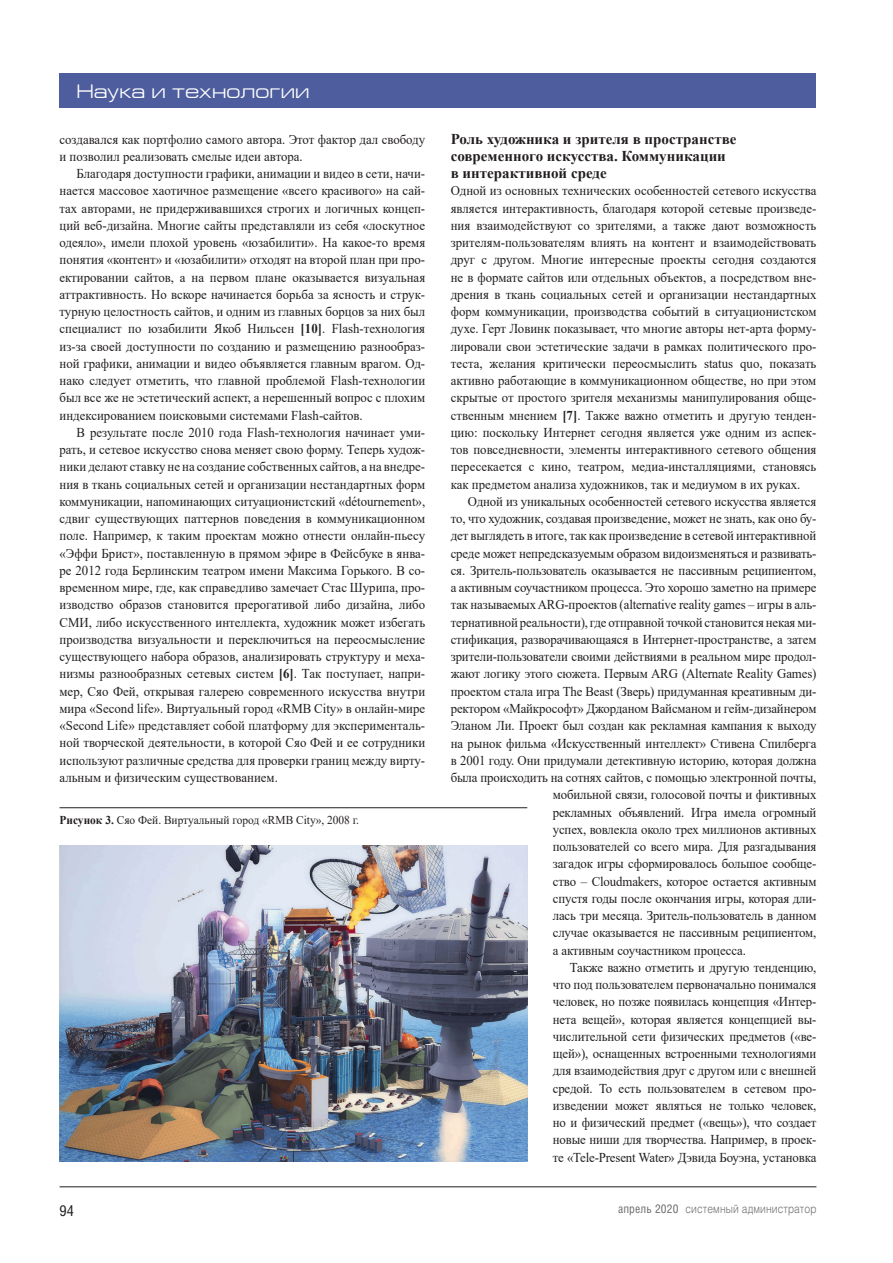
<style>
.page{position:relative;width:893px;height:1263px;background:#fff}
.page>*{position:absolute;margin:0;border:0;box-sizing:border-box;transform-origin:0 0}
.t1{font:19.5px "Europe Extended C";letter-spacing:.005em;color:#fff}
.t2{font:700 15px/17.2px "Times New Roman";color:#231f20}
.t3{font:15px "Helios Cond C";color:#231f20}
.t4{font:13.5px/17.2px "Times New Roman";letter-spacing:-.01em;color:#231f20;text-align:justify;scale:.95 1}
.t5{font:12px "Times New Roman";color:#231f20;scale:.95 1}
.t6{font:12px "Helios Light C";letter-spacing:.01em;color:#6c6d70;scale:.85 1}
.s1{font-weight:700}
.s2{font-family:"Helios Cond C"}
</style>
<div class="page">
<hr style="left:60px;top:1186px;width:756px;height:1px;background:#231f20">
<img style="left:60px;top:845px;width:467px;height:316px">
<hr style="left:60px;top:807px;width:467px;height:1px;background:#231f20">
<div style="left:60px;top:73px;width:756px;height:34px;background:#4d5d9d"></div>
<h1 class="t1" style="left:77px;top:81px;width:235px">Наука и технологии</h1>
<p class="t4" style="left:60px;top:130px;width:386px">создавался как портфолио самого автора. Этот фактор дал свободу и позволил реализовать смелые идеи автора.</p>
<p class="t4" style="left:60px;top:165px;width:386px;text-indent:17px">Благодаря доступности графики, анимации и видео в сети, начи&shy;нается массовое хаотичное размещение «всего красивого» на сай&shy;тах авторами, не придерживавшихся строгих и логичных концеп&shy;ций веб-дизайна. Многие сайты представляли из себя «лоскутное одеяло», имели плохой уровень «юзабилити». На какое-то время понятия «контент» и «юзабилити» отходят на второй план при про&shy;ектировании сайтов, а на первом плане оказывается визуальная аттрактивность. Но вскоре начинается борьба за ясность и струк&shy;турную целостность сайтов, и одним из главных борцов за них был специалист по юзабилити Якоб Нильсен <span class="s1">[10]</span>. Flash-технология из-за своей доступности по созданию и размещению разнообраз&shy;ной графики, анимации и видео объявляется главным врагом. Од&shy;нако следует отметить, что главной проблемой Flash-технологии был все же не эстетический аспект, а нерешенный вопрос с плохим индексированием поисковыми системами Flash-сайтов.</p>
<p class="t4" style="left:60px;top:423px;width:386px;text-indent:17px">В результате после 2010 года Flash-технология начинает уми&shy;рать, и сетевое искусство снова меняет свою форму. Теперь худож&shy;ники делают ставку не на создание собственных сайтов, а на внедре&shy;ния в ткань социальных сетей и организации нестандартных форм коммуникации, напоминающих ситуационистский «détournement», сдвиг существующих паттернов поведения в коммуникационном поле. Например, к таким проектам можно отнести онлайн-пьесу «Эффи Брист», поставленную в прямом эфире в Фейсбуке в янва&shy;ре 2012 года Берлинским театром имени Максима Горького. В со&shy;временном мире, где, как справедливо замечает Стас Шурипа, про&shy;изводство образов становится прерогативой либо дизайна, либо СМИ, либо искусственного интеллекта, художник может избегать производства визуальности и переключиться на переосмысление существующего набора образов, анализировать структуру и меха&shy;низмы разнообразных сетевых систем <span class="s1">[6]</span>. Так поступает, напри&shy;мер, Сяо Фей, открывая галерею современного искусства внутри мира «Second life». Виртуальный город «RMB City» в онлайн-мире «Second Life» представляет собой платформу для эксперименталь&shy;ной творческой деятельности, в которой Сяо Фей и ее сотрудники используют различные средства для проверки границ между вирту&shy;альным и физическим существованием.</p>
<p class="t5" style="left:60px;top:812px;width:317px"><span class="s1">Рисунок 3.</span> Сяо Фей. Виртуальный город «RMB City», 2008 г.</p>
<p class="t2" style="left:451px;top:130px;width:287px">Роль художника и зрителя в пространстве современного искусства. Коммуникации в интерактивной среде</p>
<p class="t4" style="left:451px;top:182px;width:386px">Одной из основных технических особенностей сетевого искусства является интерактивность, благодаря которой сетевые произведе&shy;ния взаимодействуют со зрителями, а также дают возможность зрителям-пользователям влиять на контент и взаимодействовать друг с другом. Многие интересные проекты сегодня создаются не в формате сайтов или отдельных объектов, а посредством вне&shy;дрения в ткань социальных сетей и организации нестандартных форм коммуникации, производства событий в ситуационистском духе. Герт Ловинк показывает, что многие авторы нет-арта форму&shy;лировали свои эстетические задачи в рамках политического про&shy;теста, желания критически переосмыслить status quo, показать активно работающие в коммуникационном обществе, но при этом скрытые от простого зрителя механизмы манипулирования обще&shy;ственным мнением <span class="s1">[7]</span>. Также важно отметить и другую тенден&shy;цию: поскольку Интернет сегодня является уже одним из аспек&shy;тов повседневности, элементы интерактивного сетевого общения пересекается с кино, театром, медиа-инсталляциями, становясь как предметом анализа художников, так и медиумом в их руках.</p>
<p class="t4" style="left:468px;top:492px;width:369px">Одной из уникальных особенностей сетевого искусства является</p>
<p class="t4" style="left:451px;top:510px;width:386px">то, что художник, создавая произведение, может не знать, как оно бу-</p>
<p class="t4" style="left:451px;top:527px;width:386px">дет выглядеть в итоге, так как произведение в сетевой интерактивной</p>
<p class="t4" style="left:451px;top:544px;width:386px">среде может непредсказуемым образом видоизменяться и развивать-</p>
<p class="t4" style="left:451px;top:561px;width:386px">ся. Зритель-пользователь оказывается не пассивным реципиентом,</p>
<p class="t4" style="left:451px;top:579px;width:386px">а активным соучастником процесса. Это хорошо заметно на примере</p>
<p class="t4" style="left:451px;top:596px;width:386px">так называемых ARG-проектов (alternative reality games – игры в аль-</p>
<p class="t4" style="left:451px;top:613px;width:386px">тернативной реальности), где отправной точкой становится некая ми-</p>
<p class="t4" style="left:451px;top:630px;width:386px">стификация, разворачивающаяся в Интернет-пространстве, а затем</p>
<p class="t4" style="left:451px;top:648px;width:386px">зрители-пользователи своими действиями в реальном мире продол-</p>
<p class="t4" style="left:451px;top:665px;width:386px">жают логику этого сюжета. Первым ARG (Alternate Reality Games)</p>
<p class="t4" style="left:451px;top:682px;width:386px">проектом стала игра The Beast (Зверь) придуманная креативным ди-</p>
<p class="t4" style="left:451px;top:699px;width:386px">ректором «Майкрософт» Джорданом Вайсманом и гейм-дизайнером</p>
<p class="t4" style="left:451px;top:717px;width:386px">Эланом Ли. Проект был создан как рекламная кампания к выходу</p>
<p class="t4" style="left:451px;top:734px;width:386px">на рынок фильма «Искусственный интеллект» Стивена Спилберга</p>
<p class="t4" style="left:451px;top:751px;width:386px">в 2001 году. Они придумали детективную историю, которая должна</p>
<p class="t4" style="left:451px;top:768px;width:386px">была происходить на сотнях сайтов, с помощью электронной почты,</p>
<p class="t4" style="left:553px;top:786px;width:279px">мобильной связи, голосовой почты и фиктивных</p>
<p class="t4" style="left:553px;top:803px;width:279px">рекламных объявлений. Игра имела огромный</p>
<p class="t4" style="left:553px;top:820px;width:279px">успех, вовлекла около трех миллионов активных</p>
<p class="t4" style="left:553px;top:837px;width:279px">пользователей со всего мира. Для разгадывания</p>
<p class="t4" style="left:553px;top:855px;width:279px">загадок игры сформировалось большое сообще-</p>
<p class="t4" style="left:553px;top:872px;width:279px">ство – Cloudmakers, которое остается активным</p>
<p class="t4" style="left:553px;top:889px;width:279px">спустя годы после окончания игры, которая дли-</p>
<p class="t4" style="left:553px;top:906px;width:279px">лась три месяца. Зритель-пользователь в данном</p>
<p class="t4" style="left:553px;top:924px;width:279px">случае оказывается не пассивным реципиентом,</p>
<p class="t4" style="left:553px;top:941px;width:205px">а активным соучастником процесса.</p>
<p class="t4" style="left:570px;top:958px;width:261px">Также важно отметить и другую тенденцию,</p>
<p class="t4" style="left:553px;top:975px;width:279px">что под пользователем первоначально понимался</p>
<p class="t4" style="left:553px;top:993px;width:279px">человек, но позже появилась концепция «Интер-</p>
<p class="t4" style="left:553px;top:1010px;width:279px">нета вещей», которая является концепцией вы-</p>
<p class="t4" style="left:553px;top:1027px;width:279px">числительной сети физических предметов («ве-</p>
<p class="t4" style="left:553px;top:1044px;width:279px">щей»), оснащенных встроенными технологиями</p>
<p class="t4" style="left:553px;top:1062px;width:279px">для взаимодействия друг с другом или с внешней</p>
<p class="t4" style="left:553px;top:1079px;width:279px">средой. То есть пользователем в сетевом про-</p>
<p class="t4" style="left:553px;top:1096px;width:279px">изведении может являться не только человек,</p>
<p class="t4" style="left:553px;top:1113px;width:279px">но и физический предмет («вещь»), что создает</p>
<p class="t4" style="left:553px;top:1131px;width:279px">новые ниши для творчества. Например, в проек-</p>
<p class="t4" style="left:553px;top:1148px;width:279px">те «Tele-Present Water» Дэвида Боуэна, установка</p>
<p class="t3" style="left:60px;top:1201px;width:16px">94</p>
<p class="t6" style="left:618px;top:1202px;width:235px"><span class="s2">апрель 2020</span> системный администратор</p>
</div>
